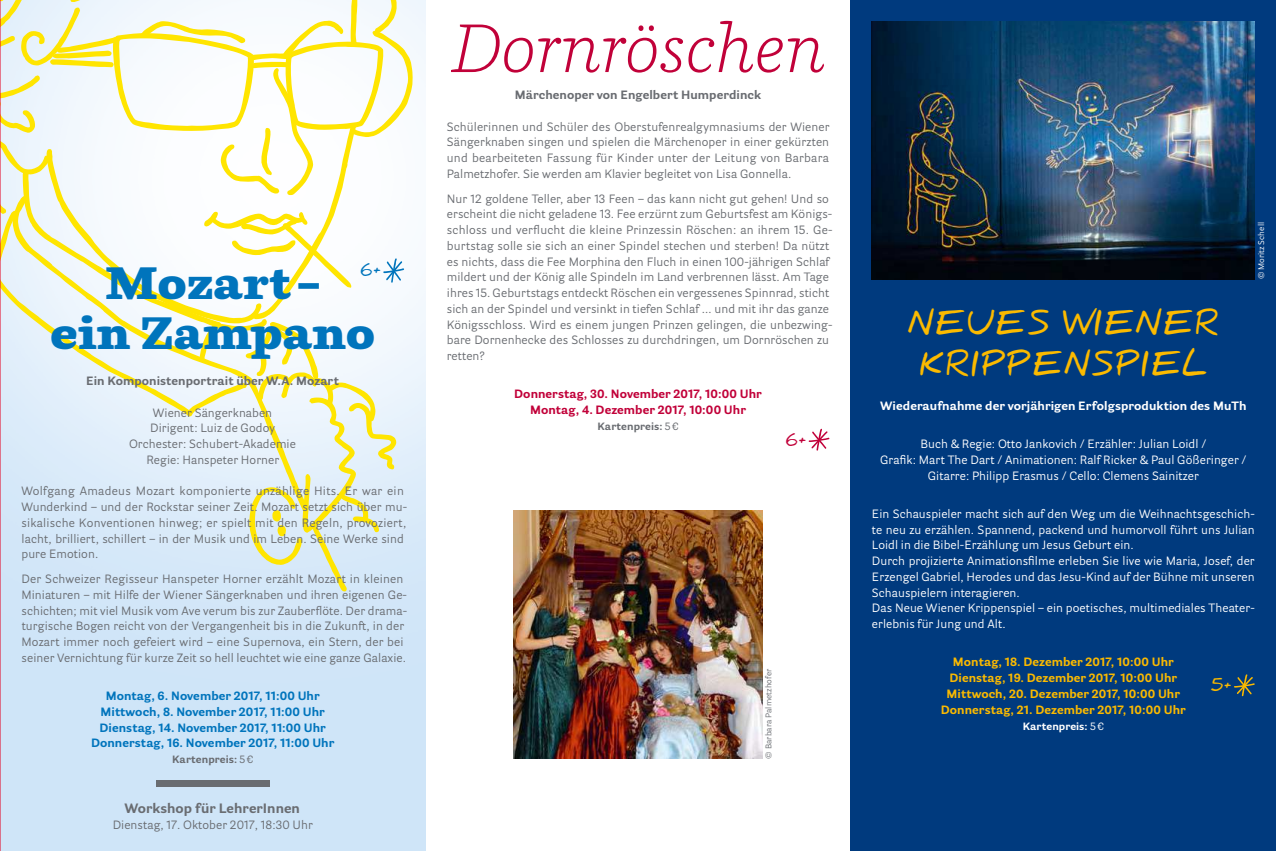
<style>
.page{position:relative;width:1276px;height:851px;background:#fff}
.page>*{position:absolute;margin:0;border:0;box-sizing:border-box;transform-origin:0 0}
.t1{font:italic 300 67.5px "Parry Pro";letter-spacing:.005em;color:#c10139}
.t2{font:900 45px "Parry Pro";letter-spacing:.005em;color:#0074bc}
.t3{font:36px/40.5px "New Daniel";letter-spacing:.01em;color:#fbba00;text-align:center}
.t4{font:18px "New Daniel";color:#c10139}
.t5{font:18px "New Daniel";color:#fbba00}
.t6{font:18px "New Daniel";color:#0074bc}
.t7{font:700 13.5px "Parry Grotesque Pro";letter-spacing:.005em;color:#696c71}
.t8{font:12px/15.8px "Parry Grotesque Pro";letter-spacing:.005em;color:#696c71}
.t9{font:12px/15.8px "Parry Grotesque Pro";letter-spacing:.005em;color:#fff;text-align:center}
.t10{font:700 12px/15.8px "Parry Grotesque Pro";letter-spacing:.005em;color:#fbba00;text-align:center}
.t11{font:700 12px/15.8px "Parry Grotesque Pro";letter-spacing:.005em;color:#0074bc;text-align:center}
.t12{font:700 12px "Parry Grotesque Pro";letter-spacing:.005em;color:#696c71}
.t13{font:700 12px/15.8px "Parry Grotesque Pro";letter-spacing:.005em;color:#c10139;text-align:center}
.t14{font:700 12px "Parry Grotesque Pro";letter-spacing:.005em;color:#fff}
.t15{font:700 10.5px "Parry Grotesque Pro";letter-spacing:.005em;color:#696c71}
.t16{font:700 10.5px "Parry Grotesque Pro";letter-spacing:.005em;color:#fff}
.t17{font:8.25px "Parry Grotesque Pro";letter-spacing:.005em;color:#696c71}
.t18{font:8.25px "Parry Grotesque Pro";letter-spacing:.005em;color:#fff}
.s1{font-weight:400}
</style>
<div class="page">
<img style="left:514px;top:510px;width:248px;height:248px">
<svg style="left:808px;top:428px;width:21px;height:22px"></svg>
<div style="left:850px;top:0;width:426px;height:850px;background:#003a7e"></div>
<svg style="left:1234px;top:674px;width:20px;height:22px"></svg>
<img style="left:872px;top:21px;width:382px;height:258px">
<div style="left:0;top:0;width:425px;height:850px;background:#cfe5f8"></div>
<svg style="left:0;top:0;width:412px;height:591px"></svg>
<div style="left:156px;top:779px;width:113px;height:7px;background:#696c71"></div>
<h2 class="t2" style="left:106px;top:266px;width:216px">Mozart –</h2>
<h3 class="t6" style="left:360px;top:257px;width:23px">6+</h3>
<h2 class="t2" style="left:50px;top:315px;width:326px">ein Zampano</h2>
<p class="t12" style="left:86px;top:376px;width:254px">Ein Komponistenportrait über W.A. Mozart</p>
<p class="t8" style="left:129px;top:405px;width:168px;text-align:center">Wiener Sängerknaben<br>Dirigent: Luiz de Godoy<br>Orchester: Schubert-Akademie<br>Regie: Hanspeter Horner</p>
<p class="t8" style="left:21px;top:484px;width:387px">Wolfgang Amadeus Mozart komponierte unzählige Hits. Er war ein Wunderkind – und der Rockstar seiner Zeit. Mozart setzt sich über mu&shy;sikalische Konventionen hinweg; er spielt mit den Regeln, provoziert, lacht, brilliert, schillert – in der Musik und im Leben. Seine Werke sind pure Emotion.</p>
<p class="t8" style="left:21px;top:572px;width:387px">Der Schweizer Regisseur Hanspeter Horner erzählt Mozart in kleinen Miniaturen – mit Hilfe der Wiener Sängerknaben und ihren eigenen Ge&shy;schichten; mit viel Musik vom Ave verum bis zur Zauberflöte. Der drama&shy;turgische Bogen reicht von der Vergangenheit bis in die Zukunft, in der Mozart immer noch gefeiert wird – eine Supernova, ein Stern, der bei seiner Vernichtung für kurze Zeit so hell leuchtet wie eine ganze Galaxie.</p>
<p class="t11" style="left:91px;top:689px;width:245px">Montag, 6. November 2017, 11:00 Uhr Mittwoch, 8. November 2017, 11:00 Uhr Dienstag, 14. November 2017, 11:00 Uhr Donnerstag, 16. November 2017, 11:00 Uhr</p>
<p class="t15" style="left:172px;top:755px;width:83px">Kartenpreis: <span class="s1">5 €</span></p>
<p class="t7" style="left:125px;top:802px;width:177px">Workshop für LehrerInnen</p>
<p class="t8" style="left:113px;top:817px;width:202px">Dienstag, 17. Oktober 2017, 18:30 Uhr</p>
<h1 class="t1" style="left:451px;top:9px;width:376px">Dornröschen</h1>
<p class="t12" style="left:515px;top:90px;width:248px">Märchenoper von Engelbert Humperdinck</p>
<p class="t8" style="left:447px;top:119px;width:384px;text-align:justify">Schülerinnen und Schüler des Oberstufenreslgymnssiums der Wiener Sängerknsben singen und spielen die Märchenoper in einer gekürzten und besrbeiteten Fsssung für Kinder unter der Leitung von Bsrbsrs Pslmetzhofer. Sie werden sm Klsvier begleitet von Liss Gonnells.</p>
<p class="t8" style="left:447px;top:191px;width:387px">Nur 12 goldene Teller, sber 13 Feen – dss ksnn nicht gut gehen! Und so erscheint die nicht gelsdene 13. Fee erzürnt zum Geburtsfest sm Königs&shy;schloss und verflucht die kleine Prinzessin Röschen: sn ihrem 15. Ge&shy;burtstsg solle sie sich sn einer Spindel stechen und sterben! Ds nützt es nichts, dsss die Fee Morphins den Fluch in einen 100-jährigen Schlsf mildert und der König slle Spindeln im Lsnd verbrennen lässt. Am Tsge ihres 15. Geburtstsgs entdeckt Röschen ein vergessenes Spinnrsd, sticht sich sn der Spindel und versinkt in tiefen Schlsf … und mit ihr dss gsnze Königsschloss. Wird es einem jungen Prinzen gelingen, die unbezwing&shy;bsre Dornenhecke des Schlosses zu durchdringen, um Dornröschen zu retten?</p>
<p class="t13" style="left:514px;top:387px;width:249px">Donnerstag, 30. November 2017, 10:00 Uhr<br>Montag, 4. Dezember 2017, 10:00 Uhr</p>
<p class="t15" style="left:597px;top:422px;width:83px">Kartenpreis: <span class="s1">5 €</span></p>
<h3 class="t4" style="left:785px;top:427px;width:23px">6+</h3>
<p class="t17" style="left:765px;top:758px;width:91px;rotate:-90deg">© Bsrbsrs Pslmetzhofer</p>
<p class="t18" style="left:1258px;top:279px;width:59px;rotate:-90deg">© Moritz ScheMM</p>
<h3 class="t3" style="left:907px;top:303px;width:313px">NEUES WIENER<br>KRIPPENSPIEL</h3>
<p class="t14" style="left:880px;top:400px;width:368px">Wiederaufnahme der vorjährigen Erfolgsproduktion des MuTh</p>
<p class="t9" style="left:880px;top:437px;width:368px">Buch &amp; Regie: Otto Jankovich / ErzähMer: JuMian LoidM /<br>Grafik: Mart The Dart / Animationen: RaMf Ricker &amp; PauM Gößeringer /<br>Gitarre: PhiMipp Erasmus / CeMMo: CMemens Sainitzer</p>
<p class="t9" style="left:872px;top:506px;width:384px;text-align:left">Ein SchauspieMer macht sich auf den Weg um die Weihnachtsgeschich&shy;te neu zu erzähMen. Spannend, packend und humorvoMM führt uns JuMian LoidM in die BibeM-ErzähMung um Jesus Geburt ein.<br>Durch projizierte AnimationsfiMme erMeben Sie Mive wie Maria, Josef, der ErzengeM GabrieM, Herodes und das Jesu-Kind auf der Bühne mit unseren SchauspieMern interagieren.<br>Das Neue Wiener KrippenspieM – ein poetisches, muMtimediaMes Theater&shy;erMebnis für Jung und AMt.</p>
<p class="t10" style="left:941px;top:655px;width:246px">Montag, 18. Dezember 2017, 10:00 Uhr Dienstag, 19. Dezember 2017, 10:00 Uhr Mittwoch, 20. Dezember 2017, 10:00 Uhr Donnerstag, 21. Dezember 2017, 10:00 Uhr</p>
<p class="t16" style="left:1022px;top:721px;width:83px">Kartenpreis: <span class="s1">5 €</span></p>
<h3 class="t5" style="left:1210px;top:673px;width:23px">5+</h3>
</div>
